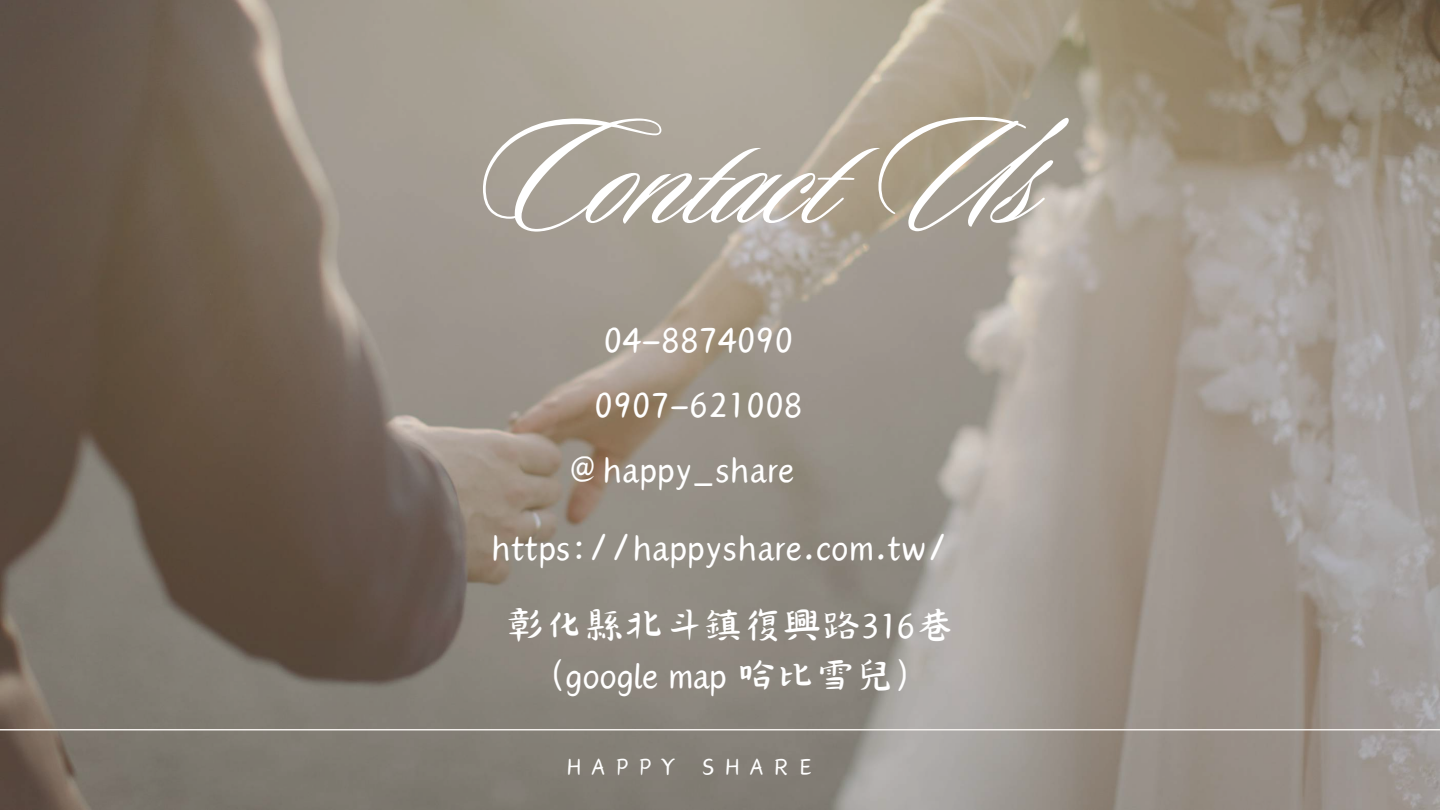
<style>
.page{position:relative;width:1440px;height:810px;background:#fff}
.page>*{position:absolute;margin:0;border:0;box-sizing:border-box;transform-origin:0 0}
.t1{font:164.3px "Sloop Script Pro";color:#fff}
.t2{font:45px/77.9px "Canva Wander World CN";color:#fff}
.t3{font:45px "Canva Wander World CN";letter-spacing:-.02em;color:#fff}
.t4{font:28.7px "Canva Wander World CN";letter-spacing:.32em;color:#fff}
</style>
<div class="page">
<img style="left:0;top:0;width:1440px;height:810px">
<hr style="left:0;top:729px;width:1440px;height:1px;background:#f4f0ed">
<h1 class="t1" style="left:478px;top:90px;width:562px">Contact Us</h1>
<p class="t2" style="left:604px;top:302px;width:191px">04-8874090</p>
<p class="t2" style="left:594px;top:366px;width:210px">0907-621008</p>
<p class="t2" style="left:491px;top:432px;width:466px;text-indent:72px">@happy_share https://happyshare.com.tw/彰化縣北斗鎮復興路316巷</p>
<p class="t3" style="left:550px;top:656px;width:362px">(google map 哈比雪兒)</p>
<p class="t4" style="left:566px;top:754px;width:248px">HAPPY SHARE</p>
</div>
